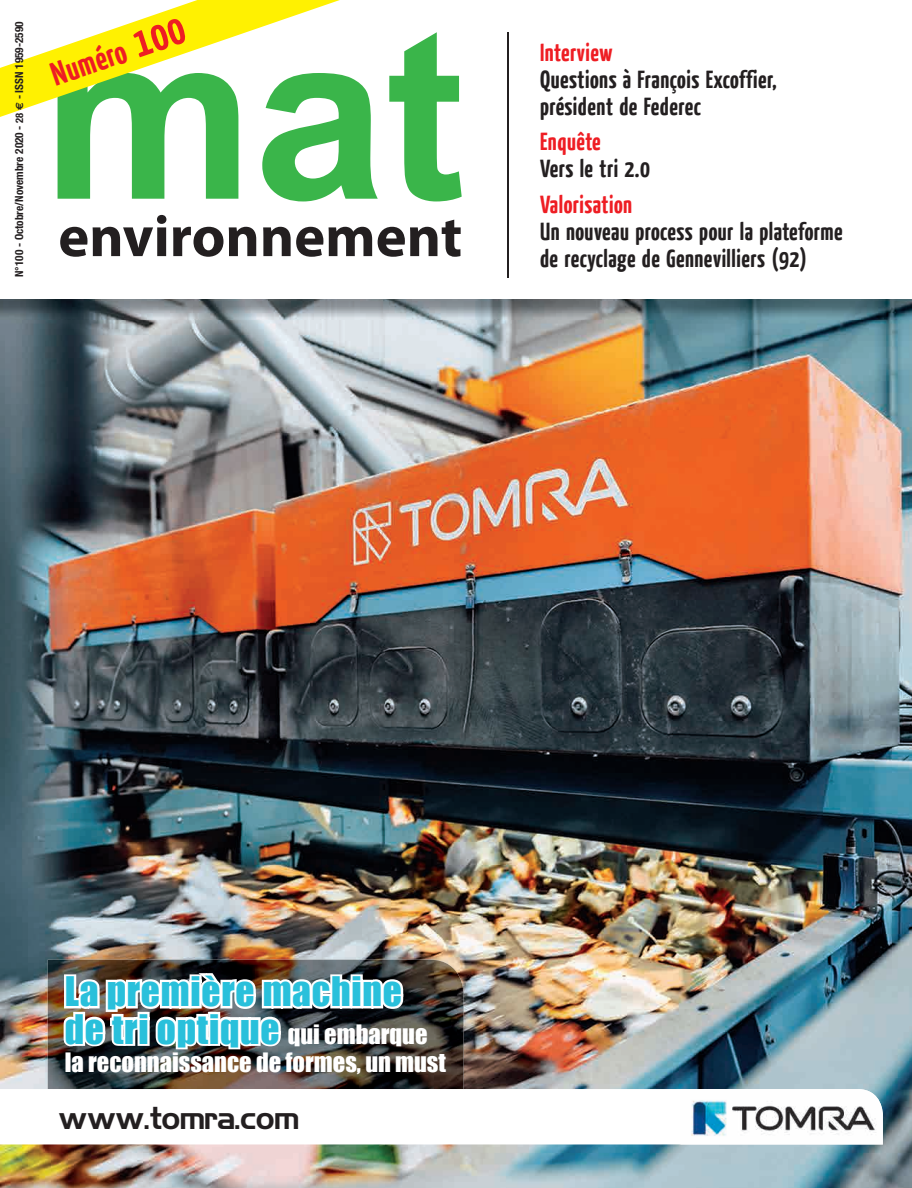
<style>
.page{position:relative;width:912px;height:1188px;background:#fff}
.page>*{position:absolute;margin:0;border:0;box-sizing:border-box;transform-origin:0 0}
.t1{font:37.35px/37.3px "Impact";letter-spacing:.02em;color:#29c0db}
.t2{font:700 33px "Yanone Kaffeesatz";color:#ee1d23}
.t3{font:28.5px "Hancock Park Laser";color:#231f20}
.t4{font:700 24.75px/27px "Yanone Kaffeesatz";letter-spacing:.02em;color:#231f20}
.t5{font:700 24.75px "Yanone Kaffeesatz";letter-spacing:.02em;color:#ee1d23}
.t6{font:24.45px "Impact";color:#fff}
.t7{font:700 condensed 11.25px "Helvetica Neue";color:#231f20}
.s1{font-size:10.5px}
.s2{font-family:"Euro Sans";font-stretch:normal;font-size:10.5px}
.s3{font-size:42px}
.s4{font-size:24.45px;color:#fff}
</style>
<div class="page">
<img style="left:0;top:319px;width:912px;height:869px">
<img style="left:48px;top:960px;width:415px;height:129px">
<img style="left:60px;top:971px;width:346px;height:81px">
<img style="left:0;top:299px;width:912px;height:20px">
<svg style="left:60px;top:227px;width:27px;height:30px"></svg>
<svg style="left:93px;top:215px;width:73px;height:41px"></svg>
<svg style="left:173px;top:227px;width:50px;height:30px"></svg>
<svg style="left:229px;top:227px;width:27px;height:29px"></svg>
<svg style="left:263px;top:227px;width:27px;height:29px"></svg>
<svg style="left:296px;top:220px;width:164px;height:37px"></svg>
<svg style="left:58px;top:160px;width:180px;height:39px"></svg>
<svg style="left:262px;top:160px;width:116px;height:41px"></svg>
<svg style="left:389px;top:32px;width:72px;height:169px"></svg>
<hr style="left:507px;top:32px;width:2px;height:245px;background:#231f20">
<svg style="left:0;top:1089px;width:680px;height:55px"></svg>
<img style="left:680px;top:1089px;width:202px;height:55px">
<svg style="left:0;top:0;width:371px;height:160px"></svg>
<p class="t7" style="left:12px;top:277px;width:257px;rotate:-90deg">N°100 - Octobre/Novembre 2020 - <span class="s1">28</span> <span class="s2">€</span> - ISSN 1959-2590</p>
<h2 class="t2" style="left:45px;top:55px;width:141px;rotate:-19deg">Numéro <span class="s3">100</span></h2>
<p class="t5" style="left:540px;top:36px;width:74px">Interview</p>
<p class="t4" style="left:540px;top:64px;width:238px">Questions à François Excoffier, président de Federec</p>
<p class="t5" style="left:540px;top:125px;width:62px">Enquête</p>
<p class="t4" style="left:540px;top:154px;width:111px">Vers le tri 2.0</p>
<p class="t5" style="left:540px;top:188px;width:94px">Valorisation</p>
<p class="t4" style="left:540px;top:216px;width:304px">Un nouveau process pour la plateforme de recyclage de Gennevilliers (92)</p>
<h1 class="t1" style="left:65px;top:972px;width:364px">La première machine de tri optique <span class="s4">qui embarque</span></h1>
<p class="t6" style="left:65px;top:1043px;width:383px">la reconnaissance de formes, un must</p>
<p class="t3" style="left:59px;top:1103px;width:242px">www.tomra.com</p>
</div>
